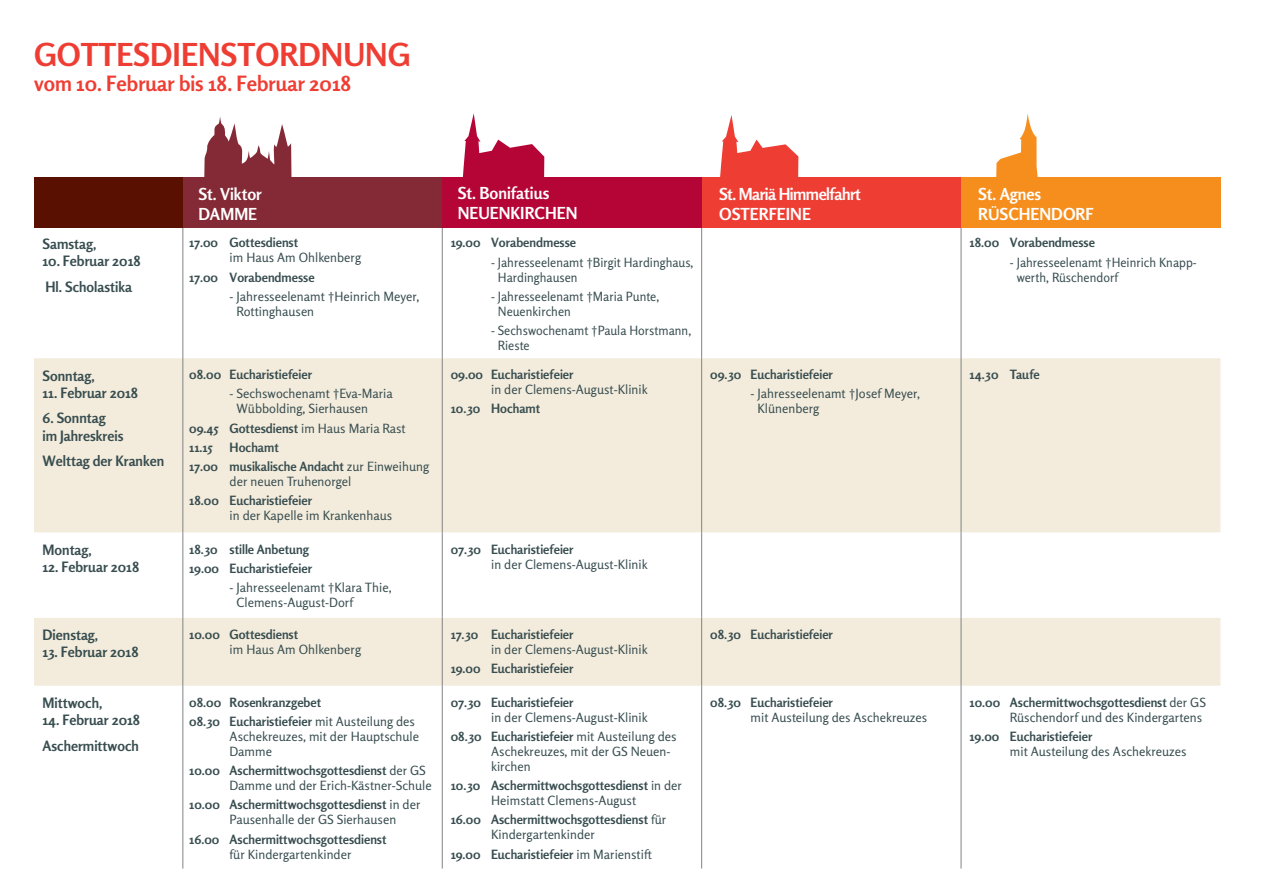
<style>
.page{position:relative;width:1263px;height:893px;background:#fff}
.page>*{position:absolute;margin:0;border:0;box-sizing:border-box;transform-origin:0 0}
.t1{font:700 31.5px "Rosario";color:#ee3e34}
.t2{font:700 21px "Rosario";color:#ee3e34}
.t3{font:700 16.5px/19.8px "Rosario";color:#fff}
.t4{font:700 16.5px/19.8px "Rosario";letter-spacing:-.03em;color:#fff}
.t5{font:700 14.25px/25.7px "Rosario";color:#384d50}
.t6{font:12.75px/15px "Rosario";color:#384d50}
.t7{font:700 12.75px/19.2px "Rosario";color:#384d50}
.s1{font-weight:400}
.s2{font-weight:700}
</style>
<div class="page">
<div style="left:34px;top:358px;width:1186px;height:328px;background:#f3ecdc"></div>
<svg style="left:34px;top:533px;width:1186px;height:85px"></svg>
<hr style="left:182px;top:226px;width:1px;height:132px;background:#808285">
<hr style="left:442px;top:226px;width:1px;height:132px;background:#808285">
<hr style="left:182px;top:358px;width:1px;height:175px;background:#808285">
<hr style="left:442px;top:358px;width:1px;height:175px;background:#808285">
<hr style="left:182px;top:533px;width:1px;height:85px;background:#808285">
<hr style="left:442px;top:533px;width:1px;height:85px;background:#808285">
<hr style="left:182px;top:618px;width:1px;height:68px;background:#808285">
<hr style="left:442px;top:618px;width:1px;height:68px;background:#808285">
<hr style="left:182px;top:686px;width:1px;height:182px;background:#808285">
<hr style="left:442px;top:686px;width:1px;height:182px;background:#808285">
<hr style="left:701px;top:226px;width:1px;height:132px;background:#808285">
<hr style="left:701px;top:358px;width:1px;height:175px;background:#808285">
<hr style="left:701px;top:533px;width:1px;height:85px;background:#808285">
<hr style="left:701px;top:618px;width:1px;height:68px;background:#808285">
<hr style="left:701px;top:686px;width:1px;height:182px;background:#808285">
<hr style="left:961px;top:226px;width:1px;height:132px;background:#808285">
<hr style="left:961px;top:358px;width:1px;height:175px;background:#808285">
<hr style="left:961px;top:533px;width:1px;height:85px;background:#808285">
<hr style="left:961px;top:618px;width:1px;height:68px;background:#808285">
<hr style="left:961px;top:686px;width:1px;height:182px;background:#808285">
<div style="left:701px;top:177px;width:262px;height:50px;background:#ee3e34"></div>
<div style="left:961px;top:177px;width:259px;height:50px;background:#f68e1e"></div>
<div style="left:182px;top:177px;width:261px;height:50px;background:#842936"></div>
<div style="left:442px;top:177px;width:260px;height:50px;background:#b50536"></div>
<div style="left:34px;top:177px;width:149px;height:50px;background:#5a1000"></div>
<svg style="left:720px;top:115px;width:78px;height:62px"></svg>
<svg style="left:204px;top:117px;width:88px;height:60px"></svg>
<svg style="left:462px;top:113px;width:82px;height:64px"></svg>
<svg style="left:996px;top:114px;width:42px;height:63px"></svg>
<h1 class="t1" style="left:34px;top:35px;width:378px">GOTTESDIENSTORDNUNG</h1>
<h2 class="t2" style="left:34px;top:71px;width:319px">vom 10. Februar bis 18. Februar 2018</h2>
<p class="t5" style="left:43px;top:231px;width:55px">Samstag,</p>
<p class="t5" style="left:43px;top:248px;width:100px">10. Februar 2018<br>Hl. Scholastika</p>
<p class="t5" style="left:43px;top:363px;width:54px">Sonntag,</p>
<p class="t5" style="left:43px;top:380px;width:97px">11. Februar 2018</p>
<p class="t5" style="left:43px;top:410px;width:83px;line-height:17.1px">6. Sonntag im Jahreskreis</p>
<p class="t5" style="left:43px;top:448px;width:123px">Welttag der Kranken</p>
<p class="t5" style="left:43px;top:537px;width:51px">Montag,</p>
<p class="t5" style="left:43px;top:554px;width:98px">12. Februar 2018</p>
<p class="t5" style="left:43px;top:622px;width:57px">Dienstag,</p>
<p class="t5" style="left:43px;top:639px;width:98px">13. Februar 2018</p>
<p class="t5" style="left:43px;top:690px;width:61px">Mittwoch,</p>
<p class="t5" style="left:43px;top:707px;width:99px">14. Februar 2018<br>Aschermittwoch</p>
<p class="t3" style="left:199px;top:184px;width:65px">St. Viktor<br>DAMME</p>
<p class="t3" style="left:458px;top:183px;width:121px">St. Bonifatius<br>NEUENKIRCHEN</p>
<p class="t4" style="left:719px;top:184px;width:143px">St. Mariä Himmelfahrt<br>OSTERFEINE</p>
<p class="t3" style="left:978px;top:184px;width:117px">St. Agnes<br>RÜSCHENDORF</p>
<p class="t7" style="left:189px;top:233px;width:110px">17.00 Gottesdienst</p>
<p class="t6" style="left:230px;top:250px;width:133px">im Haus Am Ohlkenberg</p>
<p class="t7" style="left:189px;top:267px;width:127px">17.00 Vorabendmesse</p>
<p class="t6" style="left:237px;top:289px;width:184px;text-indent:-7px">- Jahresseelenamt †Heinrich Meyer,<br>Rottinghausen</p>
<p class="t7" style="left:189px;top:365px;width:124px">08.00 Eucharistiefeier</p>
<p class="t6" style="left:237px;top:386px;width:158px;text-indent:-7px">- Sechswochenamt †Eva-Maria<br>Wübbolding, Sierhausen</p>
<p class="t7" style="left:189px;top:418px;width:218px">09.45 Gottesdienst <span class="s1">im Haus Maria Rast<br></span>11.15</p>
<p class="t7" style="left:189px;top:438px;width:241px;text-indent:40px">Hochamt<br>17.00 musikalische Andacht <span class="s1">zur Einweihung</span></p>
<p class="t6" style="left:230px;top:474px;width:123px">der neuen Truhenorgel</p>
<p class="t7" style="left:189px;top:491px;width:124px">18.00 Eucharistiefeier</p>
<p class="t6" style="left:230px;top:508px;width:164px">in der Kapelle im Krankenhaus</p>
<p class="t7" style="left:189px;top:539px;width:124px">18.30 stille Anbetung<br>19.00 Eucharistiefeier</p>
<p class="t6" style="left:237px;top:580px;width:157px;text-indent:-7px">- Jahresseelenamt †Klara Thie,<br>Clemens-August-Dorf</p>
<p class="t7" style="left:189px;top:624px;width:110px">10.00 Gottesdienst</p>
<p class="t6" style="left:230px;top:641px;width:133px">im Haus Am Ohlkenberg</p>
<p class="t7" style="left:189px;top:692px;width:227px">08.00 Rosenkranzgebet<br>08.30 Eucharistiefeier <span class="s1">mit Austeilung des</span></p>
<p class="t6" style="left:230px;top:729px;width:191px">Aschekreuzes, mit der Hauptschule<br>Damme</p>
<p class="t6" style="left:230px;top:763px;width:204px;text-indent:-40px"><span class="s2">10.00 Aschermittwochsgottesdienst</span> der GS<br>Damme und der Erich-Kästner-Schule</p>
<p class="t7" style="left:230px;top:797px;width:192px;line-height:15px;text-indent:-40px">10.00 Aschermittwochsgottesdienst <span class="s1">in der<br>Pausenhalle der GS Sierhausen</span></p>
<p class="t7" style="left:189px;top:829px;width:199px">16.00 Aschermittwochsgottesdienst</p>
<p class="t6" style="left:230px;top:846px;width:123px">für Kindergartenkinder</p>
<p class="t7" style="left:451px;top:233px;width:127px">19.00 Vorabendmesse</p>
<p class="t6" style="left:498px;top:255px;width:197px;text-indent:-7px">- Jahresseelenamt †Birgit Hardinghaus,<br>Hardinghausen</p>
<p class="t6" style="left:498px;top:289px;width:163px;text-indent:-7px">- Jahresseelenamt †Maria Punte,<br>Neuenkirchen</p>
<p class="t6" style="left:498px;top:323px;width:195px;text-indent:-7px">- Sechswochenamt †Paula Horstmann,<br>Rieste</p>
<p class="t7" style="left:451px;top:365px;width:124px">09.00 Eucharistiefeier</p>
<p class="t6" style="left:491px;top:382px;width:158px">in der Clemens-August-Klinik</p>
<p class="t7" style="left:451px;top:399px;width:91px">10.30 Hochamt</p>
<p class="t7" style="left:710px;top:365px;width:124px">09.30 Eucharistiefeier</p>
<p class="t6" style="left:757px;top:386px;width:164px;text-indent:-7px">- Jahresseelenamt †Josef Meyer,<br>Klünenberg</p>
<p class="t7" style="left:451px;top:539px;width:124px">07.30 Eucharistiefeier</p>
<p class="t6" style="left:491px;top:556px;width:158px">in der Clemens-August-Klinik</p>
<p class="t7" style="left:451px;top:624px;width:124px">17.30 Eucharistiefeier</p>
<p class="t6" style="left:491px;top:641px;width:158px">in der Clemens-August-Klinik</p>
<p class="t7" style="left:451px;top:659px;width:124px">19.00 Eucharistiefeier</p>
<p class="t7" style="left:451px;top:692px;width:124px">07.30 Eucharistiefeier</p>
<p class="t6" style="left:451px;top:707px;width:227px;line-height:19.2px;text-indent:40px">in der Clemens-August-Klinik<br><span class="s2">08.30 Eucharistiefeier</span> mit Austeilung des</p>
<p class="t6" style="left:491px;top:744px;width:180px">Aschekreuzes, mit der GS Neuen&shy;kirchen</p>
<p class="t7" style="left:451px;top:778px;width:233px;line-height:15px;text-align:center">10.30 Aschermittwochsgottesdienst <span class="s1">in der<br>Heimstatt Clemens-August</span></p>
<p class="t7" style="left:491px;top:812px;width:176px;line-height:15px;text-indent:-40px">16.00 Aschermittwochsgottesdienst <span class="s1">für<br>Kindergartenkinder</span></p>
<p class="t7" style="left:451px;top:844px;width:203px">19.00 Eucharistiefeier <span class="s1">im Marienstift</span></p>
<p class="t7" style="left:710px;top:624px;width:124px">08.30 Eucharistiefeier</p>
<p class="t7" style="left:710px;top:692px;width:124px">08.30 Eucharistiefeier</p>
<p class="t6" style="left:750px;top:709px;width:178px">mit Austeilung des Aschekreuzes</p>
<p class="t7" style="left:969px;top:233px;width:127px">18.00 Vorabendmesse</p>
<p class="t6" style="left:1017px;top:255px;width:182px;text-indent:-7px">- Jahresseelenamt †Heinrich Knapp&shy;werth, Rüschendorf</p>
<p class="t7" style="left:969px;top:365px;width:72px">14.30 Taufe</p>
<p class="t6" style="left:969px;top:694px;width:238px;text-align:right"><span class="s2">10.00 Aschermittwochsgottesdienst</span> der GS<br>Rüschendorf und des Kindergartens</p>
<p class="t7" style="left:969px;top:726px;width:124px">19.00 Eucharistiefeier</p>
<p class="t6" style="left:1010px;top:744px;width:178px">mit Austeilung des Aschekreuzes</p>
</div>
